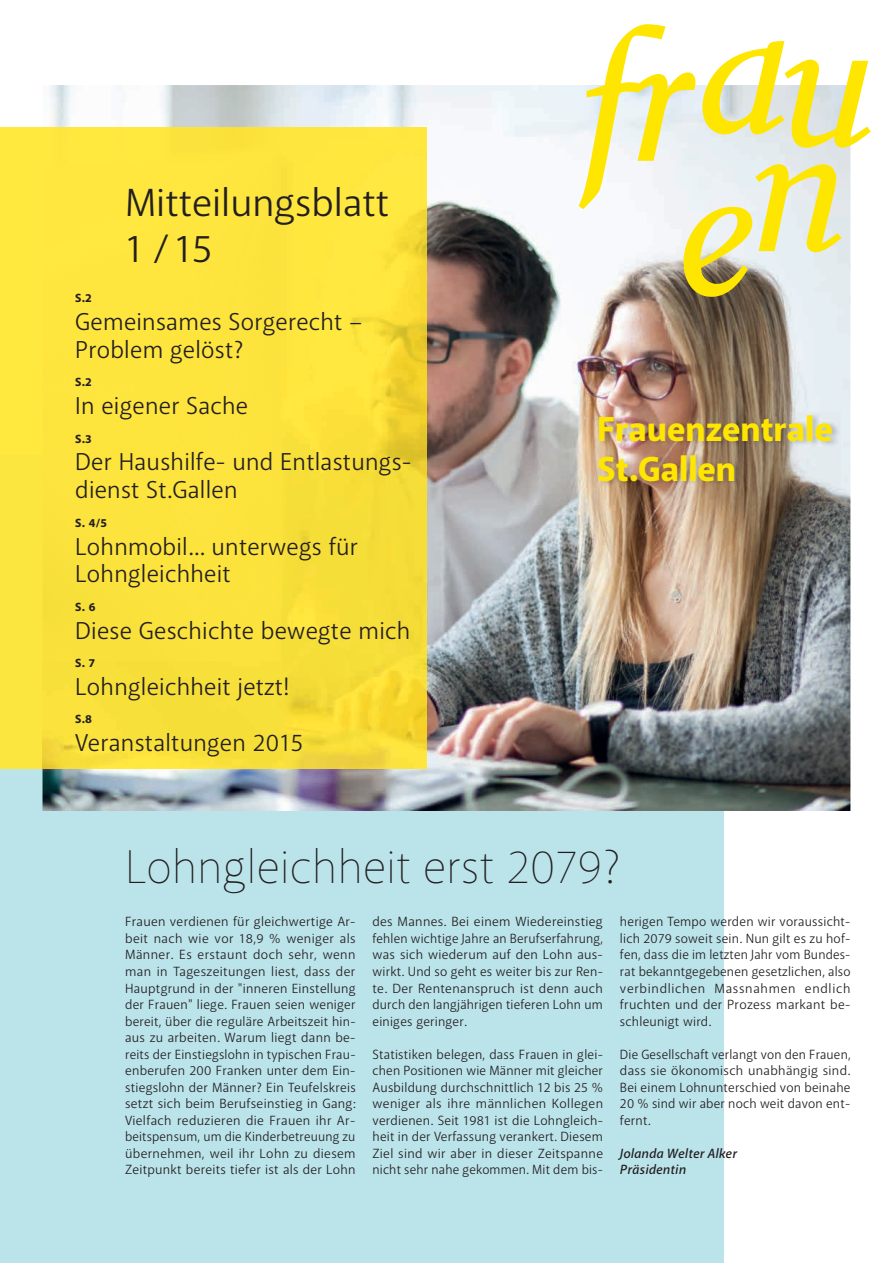
<style>
.page{position:relative;width:893px;height:1263px;background:#fff}
.page>*{position:absolute;margin:0;border:0;box-sizing:border-box;transform-origin:0 0}
.t1{font:100 48px "Akagi";color:#231f20}
.t2{font:39.75px/46.2px "Akagi";color:#231f20}
.t3{font:800 35.25px/39.2px "Akagi";color:#ffe601}
.t4{font:24.75px/27.8px "Akagi";letter-spacing:.01em;color:#231f20}
.t5{font:13.5px/16.5px "Akagi";letter-spacing:.015em;color:#231f20;text-align:justify}
.t6{font:italic 600 13.5px/16.5px "Akagi";letter-spacing:.015em;color:#231f20}
.t7{font:800 12px "Akagi";color:#231f20}
</style>
<div class="page">
<div style="left:0;top:455px;width:724px;height:808px;background:#bbe3ea"></div>
<img style="left:43px;top:85px;width:807px;height:726px">
<img style="left:598px;top:413px;width:242px;height:74px">
<svg style="left:579px;top:24px;width:292px;height:273px"></svg>
<div style="left:0;top:128px;width:43px;height:327px;background:#ffe93f"></div>
<div style="left:0;top:455px;width:43px;height:313px;background:#fbe53f"></div>
<img style="left:43px;top:128px;width:383px;height:640px">
<h2 class="t2" style="left:125px;top:179px;width:266px">Mitteilungsblatt<br>1 / 15</h2>
<p class="t7" style="left:75px;top:291px;width:18px">S.2</p>
<h3 class="t4" style="left:75px;top:308px;width:289px">Gemeinsames Sorgerecht –<br>Problem gelöst?</h3>
<p class="t7" style="left:75px;top:375px;width:18px">S.2</p>
<h3 class="t4" style="left:75px;top:392px;width:174px">In eigener Sache</h3>
<p class="t7" style="left:75px;top:431px;width:18px">S.3</p>
<h3 class="t4" style="left:75px;top:448px;width:338px">Der Haushilfe- und Entlastungs&shy;dienst St.Gallen</h3>
<p class="t7" style="left:75px;top:515px;width:33px">S. 4/5</p>
<h3 class="t4" style="left:75px;top:532px;width:284px">Lohnmobil... unterwegs für<br>Lohngleichheit</h3>
<p class="t7" style="left:75px;top:599px;width:22px">S. 6</p>
<h3 class="t4" style="left:75px;top:616px;width:336px">Diese Geschichte bewegte mich</h3>
<p class="t7" style="left:75px;top:655px;width:21px">S. 7</p>
<h3 class="t4" style="left:75px;top:672px;width:216px">Lohngleichheit jetzt!</h3>
<p class="t7" style="left:75px;top:712px;width:18px">S.8</p>
<h3 class="t4" style="left:75px;top:729px;width:230px">Veranstaltungen 2015</h3>
<h3 class="t3" style="left:597px;top:411px;width:237px">Frauenzentrale<br>St.Gallen</h3>
<h1 class="t1" style="left:125px;top:837px;width:496px">Lohngleichheit erst 2079?</h1>
<p class="t5" style="left:372px;top:913px;width:232px">des Mannes. Bei einem Wiedereinstieg fehlen wichtige Jahre an Berufserfahrung, was sich wiederum auf den Lohn aus&shy;wirkt. Und so geht es weiter bis zur Ren&shy;te. Der Rentenanspruch ist denn auch durch den langjährigen tieferen Lohn um einiges geringer.</p>
<p class="t5" style="left:372px;top:1045px;width:232px">Statistiken belegen, dass Frauen in glei&shy;chen Positionen wie Männer mit gleicher Ausbildung durchschnittlich 12 bis 25 % weniger als ihre männlichen Kollegen verdienen. Seit 1981 ist die Lohngleich&shy;heit in der Verfassung verankert. Diesem Ziel sind wir aber in dieser Zeitspanne nicht sehr nahe gekommen. Mit dem bis-</p>
<p class="t5" style="left:125px;top:913px;width:232px">Frauen verdienen für gleichwertige Ar&shy;beit nach wie vor 18,9 % weniger als Männer. Es erstaunt doch sehr, wenn man in Tageszeitungen liest, dass der Hauptgrund in der "inneren Einstellung der Frauen" liege. Frauen seien weniger bereit, über die reguläre Arbeitszeit hin&shy;aus zu arbeiten. Warum liegt dann be&shy;reits der Einstiegslohn in typischen Frau&shy;enberufen 200 Franken unter dem Ein&shy;stiegslohn der Männer? Ein Teufelskreis setzt sich beim Berufseinstieg in Gang:<br>Vielfach reduzieren die Frauen ihr Ar&shy;beitspensum, um die Kinderbetreuung zu übernehmen, weil ihr Lohn zu diesem Zeitpunkt bereits tiefer ist als der Lohn</p>
<p class="t5" style="left:620px;top:913px;width:232px">herigen Tempo werden wir voraussicht&shy;lich 2079 soweit sein. Nun gilt es zu hof&shy;fen, dass die im letzten Jahr vom Bundes&shy;rat bekanntgegebenen gesetzlichen, also verbindlichen Massnahmen endlich fruchten und der Prozess markant be&shy;schleunigt wird.</p>
<p class="t5" style="left:620px;top:1045px;width:232px">Die Gesellschaft verlangt von den Frauen, dass sie ökonomisch unabhängig sind.<br>Bei einem Lohnunterschied von beinahe 20 % sind wir aber noch weit davon ent&shy;fernt.</p>
<p class="t6" style="left:620px;top:1145px;width:118px">Jolanda Welter Alker<br>Präsidentin</p>
</div>
